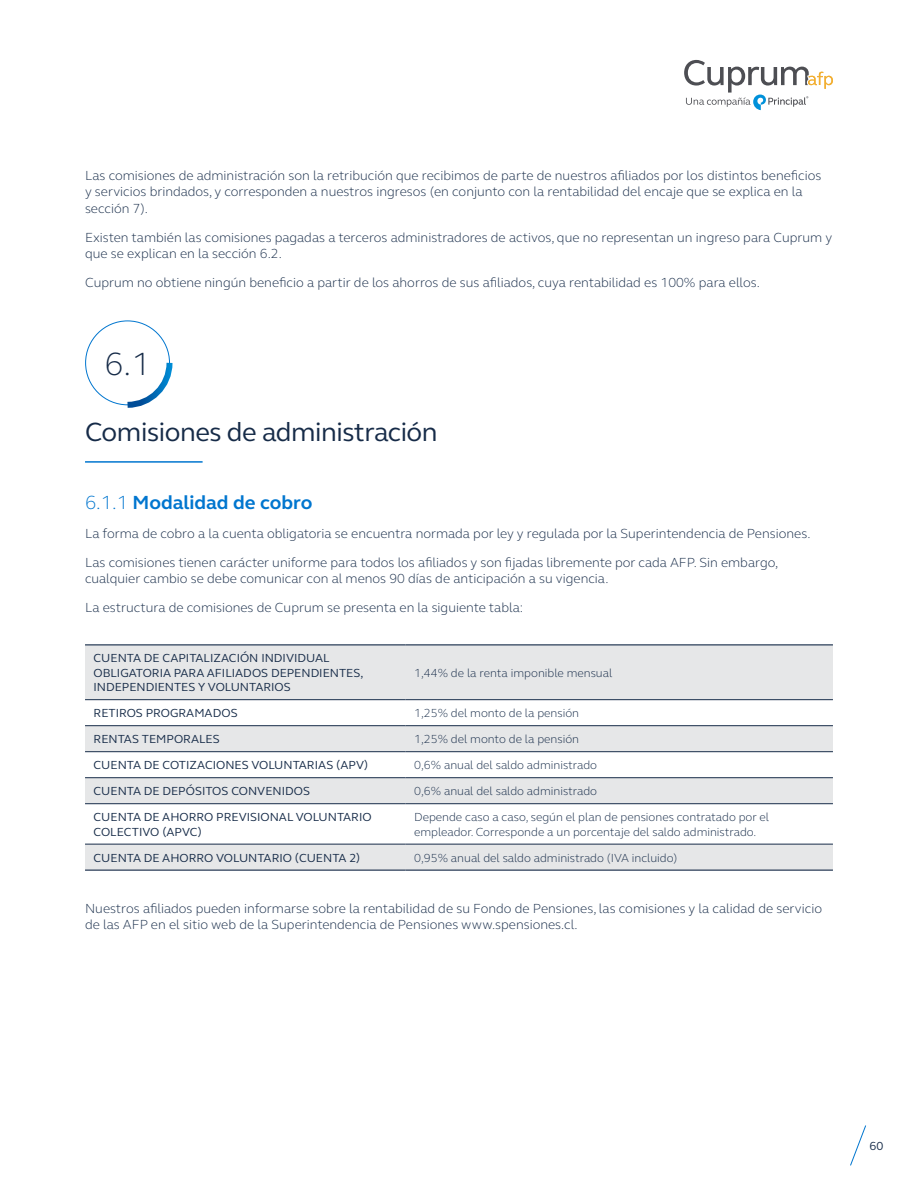
<style>
.page{position:relative;width:918px;height:1188px;background:#fff}
.page>*{position:absolute;margin:0;border:0;box-sizing:border-box;transform-origin:0 0}
.t1{font:300 33px "FS Elliot Pro";color:#162b48}
.t2{font:27px "FS Elliot Pro";letter-spacing:-.015em;color:#162b48}
.t3{font:700 19.5px "FS Elliot Pro";color:#0076cf}
.t4{font:300 13.5px/16.2px "FS Elliot Pro";color:#162b48}
.t5{font:300 12px/14.4px "FS Elliot Pro";color:#162b48}
.t6{font:12px/14.4px "FS Elliot Pro";color:#162b48}
.s1{font-weight:300}
</style>
<div class="page">
<svg style="left:684px;top:60px;width:149px;height:50px"></svg>
<svg style="left:850px;top:1125px;width:16px;height:41px"></svg>
<hr style="left:85px;top:461px;width:118px;height:2px;background:#0076cf">
<svg style="left:122px;top:357px;width:51px;height:51px"></svg>
<div style="left:85px;top:645px;width:748px;height:225px;background:#e6e7e8"></div>
<svg style="left:85px;top:700px;width:748px;height:144px"></svg>
<hr style="left:85px;top:699px;width:321px;height:1px;background:#162b48">
<hr style="left:406px;top:699px;width:427px;height:1px;background:#162b48">
<hr style="left:85px;top:725px;width:321px;height:1px;background:#162b48">
<hr style="left:406px;top:725px;width:427px;height:1px;background:#162b48">
<hr style="left:85px;top:751px;width:321px;height:1px;background:#162b48">
<hr style="left:406px;top:751px;width:427px;height:1px;background:#162b48">
<hr style="left:85px;top:777px;width:321px;height:1px;background:#162b48">
<hr style="left:406px;top:777px;width:427px;height:1px;background:#162b48">
<hr style="left:85px;top:803px;width:321px;height:1px;background:#162b48">
<hr style="left:406px;top:803px;width:427px;height:1px;background:#162b48">
<hr style="left:85px;top:844px;width:321px;height:1px;background:#162b48">
<hr style="left:406px;top:844px;width:427px;height:1px;background:#162b48">
<hr style="left:85px;top:644px;width:321px;height:1px;background:#162b48">
<hr style="left:406px;top:644px;width:427px;height:1px;background:#162b48">
<hr style="left:85px;top:870px;width:321px;height:1px;background:#162b48">
<hr style="left:406px;top:870px;width:427px;height:1px;background:#162b48">
<p class="t4" style="left:85px;top:167px;width:738px">Las comisiones de administración son la retribución que recibimos de parte de nuestros afiliados por los distintos beneficios y servicios brindados, y corresponden a nuestros ingresos (en conjunto con la rentabilidad del encaje que se explica en la sección 7).</p>
<p class="t4" style="left:85px;top:228px;width:749px">Existen también las comisiones pagadas a terceros administradores de activos, que no representan un ingreso para Cuprum y que se explican en la sección 6.2.</p>
<p class="t4" style="left:85px;top:274px;width:676px">Cuprum no obtiene ningún beneficio a partir de los ahorros de sus afiliados, cuya rentabilidad es 100% para ellos.</p>
<h1 class="t1" style="left:105px;top:342px;width:47px">6.1</h1>
<h2 class="t2" style="left:85px;top:414px;width:354px">Comisiones de administración</h2>
<h3 class="t3" style="left:85px;top:490px;width:229px"><span class="s1">6.1.1</span> Modalidad de cobro</h3>
<p class="t4" style="left:85px;top:519px;width:727px;line-height:29px">La forma de cobro a la cuenta obligatoria se encuentra normada por ley y regulada por la Superintendencia de Pensiones.<br>Las comisiones tienen carácter uniforme para todos los afiliados y son fijadas libremente por cada AFP. Sin embargo,</p>
<p class="t4" style="left:85px;top:564px;width:525px;line-height:29px">cualquier cambio se debe comunicar con al menos 90 días de anticipación a su vigencia.<br>La estructura de comisiones de Cuprum se presenta en la siguiente tabla:</p>
<p class="t6" style="left:94px;top:651px;width:271px">CUENTA DE CAPITALIZACIÓN INDIVIDUAL<br>OBLIGATORIA PARA AFILIADOS DEPENDIENTES,<br>INDEPENDIENTES Y VOLUNTARIOS</p>
<p class="t5" style="left:414px;top:665px;width:200px">1,44% de la renta imponible mensual</p>
<p class="t6" style="left:94px;top:706px;width:146px">RETIROS PROGRAMADOS</p>
<p class="t5" style="left:414px;top:706px;width:166px">1,25% del monto de la pensión</p>
<p class="t6" style="left:94px;top:732px;width:128px">RENTAS TEMPORALES</p>
<p class="t5" style="left:414px;top:732px;width:166px">1,25% del monto de la pensión</p>
<p class="t6" style="left:94px;top:758px;width:276px">CUENTA DE COTIZACIONES VOLUNTARIAS (APV)</p>
<p class="t5" style="left:414px;top:758px;width:184px">0,6% anual del saldo administrado</p>
<p class="t6" style="left:94px;top:784px;width:218px">CUENTA DE DEPÓSITOS CONVENIDOS</p>
<p class="t5" style="left:414px;top:784px;width:184px">0,6% anual del saldo administrado</p>
<p class="t6" style="left:94px;top:810px;width:280px">CUENTA DE AHORRO PREVISIONAL VOLUNTARIO<br>COLECTIVO (APVC)</p>
<p class="t5" style="left:414px;top:810px;width:357px">Depende caso a caso, según el plan de pensiones contratado por el empleador. Corresponde a un porcentaje del saldo administrado.</p>
<p class="t6" style="left:94px;top:850px;width:268px">CUENTA DE AHORRO VOLUNTARIO (CUENTA 2)</p>
<p class="t5" style="left:414px;top:850px;width:265px">0,95% anual del saldo administrado (IVA incluido)</p>
<p class="t4" style="left:85px;top:900px;width:739px">Nuestros afiliados pueden informarse sobre la rentabilidad de su Fondo de Pensiones, las comisiones y la calidad de servicio de las AFP en el sitio web de la Superintendencia de Pensiones www.spensiones.cl.</p>
<p class="t6" style="left:869px;top:1138px;width:15px">60</p>
</div>
